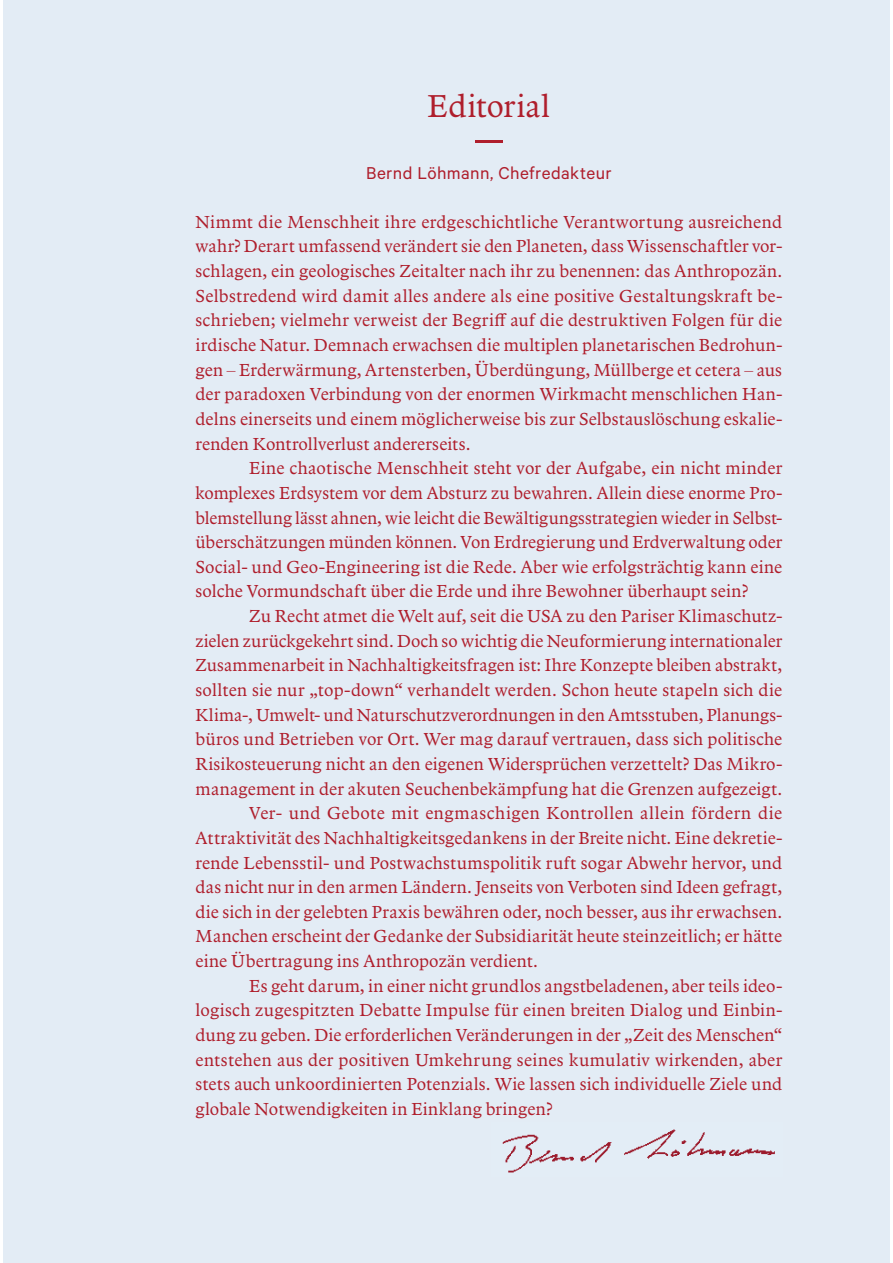
<style>
.page{position:relative;width:893px;height:1263px;background:#fff}
.page>*{position:absolute;margin:0;border:0;box-sizing:border-box;transform-origin:0 0}
.t1{font:32.85px "Arbesco DT";letter-spacing:.01em;color:#af1e2c}
.t2{font:19.35px "Calibre";letter-spacing:.02em;color:#af1e2c}
.t3{font:18px/24.6px "Arbesco DT";letter-spacing:.01em;color:#af1e2c;text-align:justify}
.t4{font:18px "Arbesco DT";letter-spacing:.03em;color:#af1e2c}
</style>
<div class="page">
<div style="left:3px;top:0;width:887px;height:1263px;background:#e3ecf5"></div>
<hr style="left:475px;top:140px;width:28px;height:3px;background:#af1e2c">
<img style="left:502px;top:1129px;width:273px;height:44px">
<h1 class="t1" style="left:428px;top:93px;width:124px">Editorial</h1>
<p class="t2" style="left:366px;top:161px;width:247px">Bernd Löhmann, Chefredakteur</p>
<p class="t3" style="left:195px;top:211px;width:588px">Nimmt die Menschheit ihre erdgeschichtliche Verantwortung ausreichend wahr? Derart umfassend verändert sie den Planeten, dass Wissenschaftler vor&shy;schlagen, ein geologisches Zeitalter nach ihr zu benennen: das Anthropozän.<br>Selbstredend wird damit alles andere als eine positive Gestaltungskraft be&shy;schrieben; vielmehr verweist der Begriff auf die destruktiven Folgen für die irdische Natur. Demnach erwachsen die multiplen planetarischen Bedrohun&shy;gen – Erderwärmung, Artensterben, Überdüngung, Müllberge et cetera – aus der paradoxen Verbindung von der enormen Wirkmacht menschlichen Han&shy;delns einerseits und einem möglicherweise bis zur Selbstauslöschung eskalie&shy;renden Kontrollverlust andererseits.</p>
<p class="t3" style="left:195px;top:457px;width:588px;text-indent:54px">Eine chaotische Menschheit steht vor der Aufgabe, ein nicht minder komplexes Erdsystem vor dem Absturz zu bewahren. Allein diese enorme Pro&shy;blemstellung lässt ahnen, wie leicht die Bewältigungsstrategien wieder in Selbst&shy;überschätzungen münden können. Von Erdregierung und Erdverwaltung oder Social- und Geo-Engineering ist die Rede. Aber wie erfolgsträchtig kann eine solche Vormundschaft über die Erde und ihre Bewohner überhaupt sein?</p>
<p class="t3" style="left:249px;top:605px;width:534px">Zu Recht atmet die Welt auf, seit die USA zu den Pariser Klimaschutz-</p>
<p class="t3" style="left:195px;top:630px;width:588px">zielen zurückgekehrt sind. Doch so wichtig die Neuformierung internationaler</p>
<p class="t3" style="left:195px;top:654px;width:588px">Zusammenarbeit in Nachhaltigkeitsfragen ist: Ihre Konzepte bleiben abstrakt,</p>
<p class="t3" style="left:195px;top:679px;width:588px">sollten sie nur „top-down“ verhandelt werden. Schon heute stapeln sich die</p>
<p class="t3" style="left:195px;top:704px;width:588px">Klima-, Umwelt- und Naturschutzverordnungen in den Amtsstuben, Planungs-</p>
<p class="t3" style="left:195px;top:728px;width:588px">büros und Betrieben vor Ort. Wer mag darauf vertrauen, dass sich politische</p>
<p class="t3" style="left:195px;top:753px;width:588px">Risikosteuerung nicht an den eigenen Widersprüchen verzettelt? Das Mikro-</p>
<p class="t3" style="left:195px;top:778px;width:588px">management in der akuten Seuchenbekämpfung hat die Grenzen aufgezeigt.</p>
<p class="t4" style="left:249px;top:806px;width:534px">Ver- und Gebote mit engmaschigen Kontrollen allein fördern die</p>
<p class="t3" style="left:195px;top:827px;width:588px">Attraktivität des Nachhaltigkeitsgedankens in der Breite nicht. Eine dekretie-</p>
<p class="t3" style="left:195px;top:851px;width:588px">rende Lebensstil- und Postwachstumspolitik ruft sogar Abwehr hervor, und</p>
<p class="t3" style="left:195px;top:876px;width:588px">das nicht nur in den armen Ländern. Jenseits von Verboten sind Ideen gefragt,</p>
<p class="t3" style="left:195px;top:901px;width:588px">die sich in der gelebten Praxis bewähren oder, noch besser, aus ihr erwachsen.</p>
<p class="t3" style="left:195px;top:925px;width:588px">Manchen erscheint der Gedanke der Subsidiarität heute steinzeitlich; er hätte</p>
<p class="t3" style="left:195px;top:950px;width:344px">eine Übertragung ins Anthropozän verdient.</p>
<p class="t3" style="left:249px;top:975px;width:534px">Es geht darum, in einer nicht grundlos angstbeladenen, aber teils ideo-</p>
<p class="t3" style="left:195px;top:999px;width:588px">logisch zugespitzten Debatte Impulse für einen breiten Dialog und Einbin-</p>
<p class="t3" style="left:195px;top:1024px;width:588px">dung zu geben. Die erforderlichen Veränderungen in der „Zeit des Menschen“</p>
<p class="t3" style="left:195px;top:1049px;width:588px">entstehen aus der positiven Umkehrung seines kumulativ wirkenden, aber</p>
<p class="t3" style="left:195px;top:1073px;width:588px">stets auch unkoordinierten Potenzials. Wie lassen sich individuelle Ziele und</p>
<p class="t3" style="left:195px;top:1098px;width:359px">globale Notwendigkeiten in Einklang bringen?</p>
</div>
